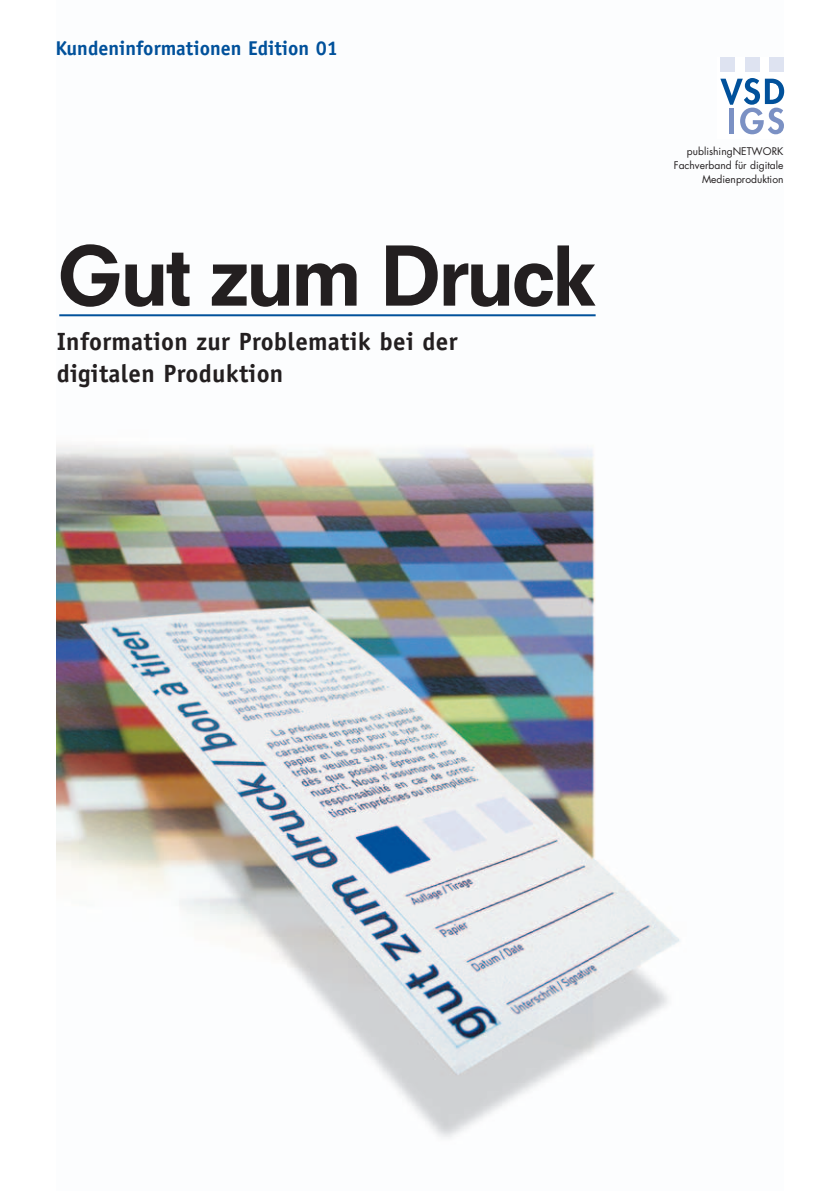
<style>
.page{position:relative;width:840px;height:1191px;background:#fff}
.page>*{position:absolute;margin:0;border:0;box-sizing:border-box;transform-origin:0 0}
.t1{font:800 80px "Neuzeit S";letter-spacing:-.045em;color:#231f20}
.t2{font:700 25px/32px "Officina Sans";letter-spacing:.01em;color:#231f20}
.t3{font:700 20px "Officina Sans";color:#01519b}
.t4{font:10.2px/13.6px "Futura";color:#231f20;text-align:right}
</style>
<div class="page">
<img style="left:57px;top:314px;width:623px;height:825px">
<svg style="left:720px;top:78px;width:63px;height:56px"></svg>
<div style="left:720px;top:57px;width:14px;height:15px;background:#dee3f1"></div>
<div style="left:744px;top:57px;width:15px;height:15px;background:#dee3f1"></div>
<div style="left:769px;top:57px;width:14px;height:15px;background:#dee3f1"></div>
<hr style="left:59px;top:314px;width:536px;height:2px;background:#01519b">
<h3 class="t3" style="left:55px;top:40px;width:284px">Kundeninformationen Edition 01</h3>
<h1 class="t1" style="left:57px;top:245px;width:541px">Gut zum Druck</h1>
<h2 class="t2" style="left:57px;top:327px;width:402px">Information zur Problematik bei der digitalen Produktion</h2>
<p class="t4" style="left:673px;top:145px;width:111px">publishingNETWORK<br>Fachverband für digitale<br>Medienproduktion</p>
</div>
